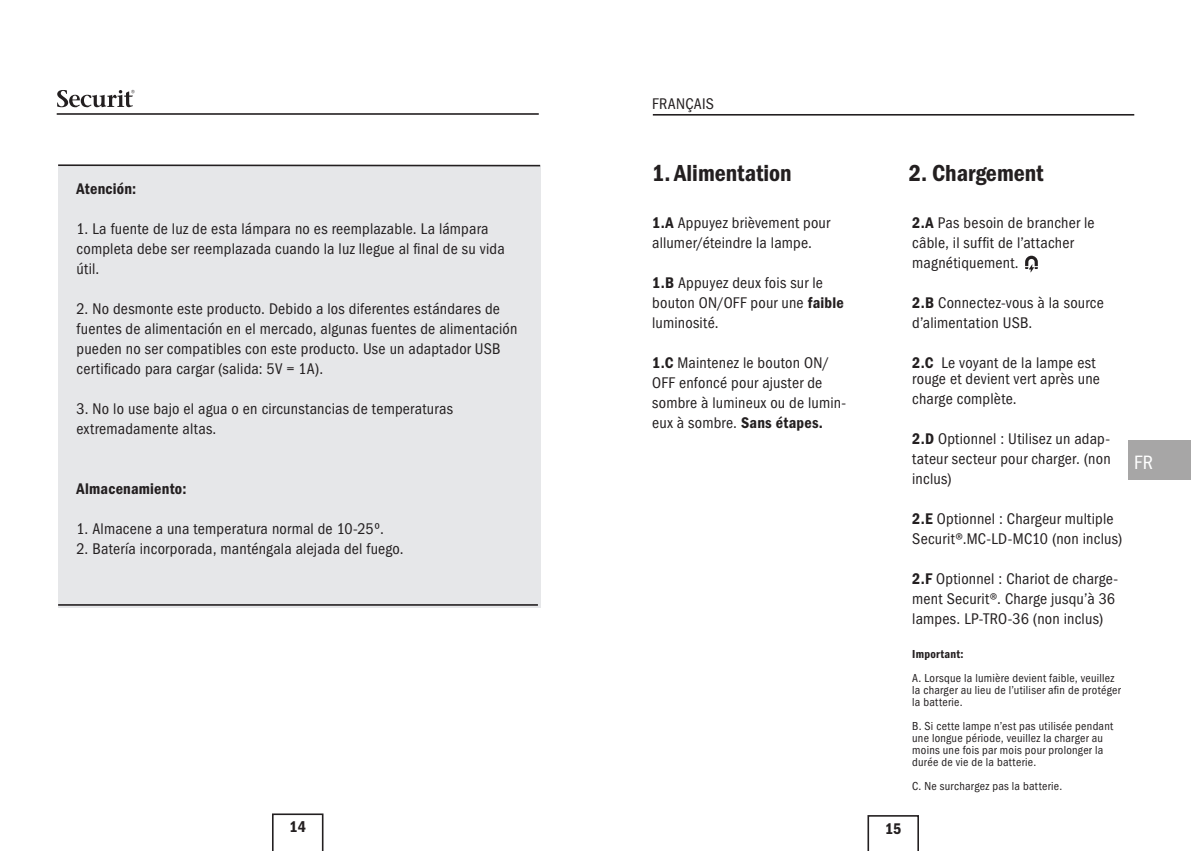
<style>
.page{position:relative;width:1191px;height:851px;background:#fff}
.page>*{position:absolute;margin:0;border:0;box-sizing:border-box;transform-origin:0 0}
.t1{font:24px "ITC Franklin Gothic Std Dm Cd";color:#231f20}
.t2{font:condensed 20px "ITC Franklin Gothic Std";color:#fff}
.t3{font:condensed 16px/20px "ITC Franklin Gothic Std";letter-spacing:.015em;color:#231f20}
.t4{font:16px "ITC Franklin Gothic Std Dm Cd";letter-spacing:.015em;color:#231f20}
.t5{font:condensed 12px/12px "ITC Franklin Gothic Std";letter-spacing:.025em;color:#231f20}
.t6{font:12px "ITC Franklin Gothic Std Dm Cd";letter-spacing:.025em;color:#231f20}
.s1{font-family:"ITC Franklin Gothic Std Dm Cd";font-stretch:normal}
</style>
<div class="page">
<div style="left:58px;top:166px;width:482px;height:441px;background:#e6e7e9"></div>
<hr style="left:653px;top:114px;width:481px;height:2px;background:#231f20">
<svg style="left:867px;top:815px;width:52px;height:35px"></svg>
<hr style="left:57px;top:113px;width:482px;height:2px;background:#231f20">
<svg style="left:57px;top:90px;width:78px;height:17px"></svg>
<svg style="left:272px;top:813px;width:51px;height:37px"></svg>
<hr style="left:58px;top:604px;width:480px;height:1px;background:#231f20">
<hr style="left:58px;top:164px;width:482px;height:2px;background:#231f20">
<div style="left:1128px;top:440px;width:63px;height:39px;background:#a7a6a6"></div>
<svg style="left:1025px;top:256px;width:12px;height:16px"></svg>
<p class="t3" style="left:652px;top:94px;width:63px">FRANÇAIS</p>
<p class="t4" style="left:77px;top:180px;width:61px">Atención:</p>
<p class="t3" style="left:77px;top:219px;width:429px">1. La fuente de luz de esta lámpara no es reemplazable. La lámpara completa debe ser reemplazada cuando la luz llegue al final de su vida útil.</p>
<p class="t3" style="left:77px;top:299px;width:442px">2. No desmonte este producto. Debido a los diferentes estándares de fuentes de alimentación en el mercado, algunas fuentes de alimentación pueden no ser compatibles con este producto. Use un adaptador USB certificado para cargar (salida: 5V = 1A).</p>
<p class="t3" style="left:77px;top:399px;width:378px">3. No lo use bajo el agua o en circunstancias de temperaturas extremadamente altas.</p>
<p class="t4" style="left:77px;top:480px;width:111px">Almacenamiento:</p>
<p class="t3" style="left:77px;top:519px;width:309px">1. Almacene a una temperatura normal de 10-25º.</p>
<p class="t3" style="left:77px;top:539px;width:329px">2. Batería incorporada, manténgala alejada del fuego.</p>
<h1 class="t1" style="left:652px;top:159px;width:141px">1. Alimentation</h1>
<h1 class="t1" style="left:909px;top:159px;width:136px">2. Chargement</h1>
<p class="t3" style="left:652px;top:212px;width:179px"><span class="s1">1.A</span> Appuyez brièvement pour allumer/éteindre la lampe.</p>
<p class="t3" style="left:652px;top:272px;width:193px"><span class="s1">1.B</span> Appuyez deux fois sur le bouton ON/OFF pour une <span class="s1">faible </span>luminosité.</p>
<p class="t3" style="left:652px;top:352px;width:195px"><span class="s1">1.C</span> Maintenez le bouton ON/<br>OFF enfoncé pour ajuster de sombre à lumineux ou de lumin&shy;eux à sombre. <span class="s1">Sans étapes.</span></p>
<p class="t3" style="left:912px;top:213px;width:184px"><span class="s1">2.A</span> Pas besoin de brancher le câble, il suffit de l’attacher magnétiquement.</p>
<p class="t3" style="left:912px;top:293px;width:193px"><span class="s1">2.B</span> Connectez-vous à la source d’alimentation USB.</p>
<p class="t3" style="left:912px;top:355px;width:189px;line-height:16px"><span class="s1">2.C</span> Le voyant de la lampe est rouge et devient vert après une</p>
<p class="t3" style="left:912px;top:389px;width:106px">charge complète.</p>
<p class="t3" style="left:912px;top:429px;width:200px;text-align:justify"><span class="s1">2.D</span> Optionnel : Utilisez un adap&shy;tateur secteur pour charger. (non inclus)</p>
<p class="t3" style="left:912px;top:509px;width:212px"><span class="s1">2.E</span> Optionnel : Chargeur multiple<br>Securit®.MC-LD-MC10 (non inclus)</p>
<p class="t3" style="left:912px;top:569px;width:207px"><span class="s1">2.F</span> Optionnel : Chariot de charge&shy;ment Securit®. Charge jusqu’à 36 lampes. LP-TRO-36 (non inclus)</p>
<p class="t6" style="left:912px;top:647px;width:53px">Important:</p>
<p class="t5" style="left:912px;top:672px;width:210px">A. Lorsque la lumière devient faible, veuillez la charger au lieu de l’utiliser afin de protéger la batterie.</p>
<p class="t5" style="left:912px;top:720px;width:202px">B. Si cette lampe n’est pas utilisée pendant une longue période, veuillez la charger au moins une fois par mois pour prolonger la durée de vie de la batterie.</p>
<p class="t5" style="left:912px;top:780px;width:152px">C. Ne surchargez pas la batterie.</p>
<p class="t4" style="left:289px;top:817px;width:18px">14</p>
<p class="t4" style="left:885px;top:819px;width:18px">15</p>
<p class="t2" style="left:1134px;top:451px;width:20px">FR</p>
</div>
